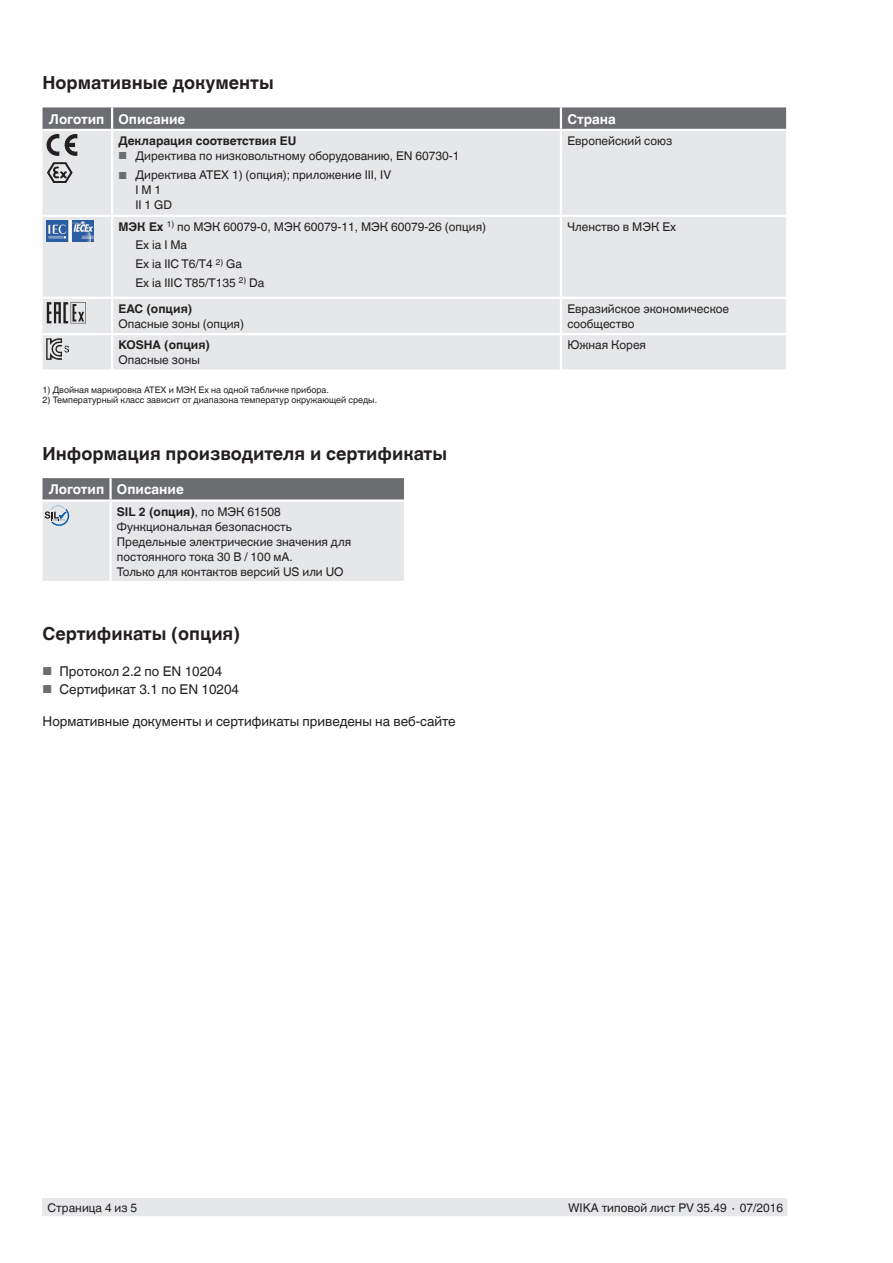
<style>
.page{position:relative;width:893px;height:1263px;background:#fff}
.page>*{position:absolute;margin:0;border:0;box-sizing:border-box;transform-origin:0 0}
.t1{font:700 18px "Helvetica World";color:#231f20}
.t2{font:13.5px "Helvetica World";color:#231f20}
.t3{font:700 13.5px "Helvetica World";color:#fff}
.t4{font:12px/15px "Helvetica World";color:#231f20}
.t5{font:700 12px "Helvetica World";color:#231f20}
.t6{font:9px "Helvetica World";color:#231f20}
.s1{font-size:10.2px;color:#6c6d70}
.s2{font-weight:700}
.s3{font-size:11.55px;color:#6c6d70}
</style>
<div class="page">
<div style="left:43px;top:1198px;width:744px;height:18px;background:#e6e7e9"></div>
<div style="left:43px;top:155px;width:743px;height:214px;background:#e6e7e9"></div>
<hr style="left:112px;top:297px;width:449px;height:2px;background:#fff">
<hr style="left:112px;top:333px;width:449px;height:2px;background:#fff">
<hr style="left:43px;top:215px;width:69px;height:2px;background:#fff">
<hr style="left:112px;top:215px;width:449px;height:2px;background:#fff">
<hr style="left:561px;top:215px;width:225px;height:2px;background:#fff">
<hr style="left:43px;top:297px;width:69px;height:2px;background:#fff">
<hr style="left:111px;top:335px;width:2px;height:34px;background:#fff">
<hr style="left:561px;top:297px;width:225px;height:2px;background:#fff">
<hr style="left:561px;top:333px;width:225px;height:2px;background:#fff">
<hr style="left:560px;top:335px;width:2px;height:34px;background:#fff">
<hr style="left:43px;top:333px;width:69px;height:2px;background:#fff">
<hr style="left:560px;top:131px;width:2px;height:84px;background:#fff">
<hr style="left:560px;top:217px;width:2px;height:80px;background:#fff">
<hr style="left:111px;top:131px;width:2px;height:84px;background:#fff">
<hr style="left:111px;top:217px;width:2px;height:80px;background:#fff">
<hr style="left:560px;top:299px;width:2px;height:34px;background:#fff">
<hr style="left:111px;top:299px;width:2px;height:34px;background:#fff">
<svg style="left:43px;top:107px;width:743px;height:48px;background:#b0b0b3"></svg>
<svg style="left:47px;top:162px;width:26px;height:21px"></svg>
<img style="left:47px;top:220px;width:47px;height:22px">
<svg style="left:47px;top:302px;width:39px;height:21px"></svg>
<img style="left:47px;top:338px;width:22px;height:22px">
<svg style="left:43px;top:478px;width:361px;height:103px;background:#cccdd0"></svg>
<h1 class="t1" style="left:43px;top:73px;width:233px">Нормативные документы</h1>
<p class="t3" style="left:49px;top:111px;width:138px">Логотип Описание</p>
<p class="t3" style="left:567px;top:111px;width:50px">Страна</p>
<p class="t5" style="left:118px;top:134px;width:179px">Декларация соответствия EU</p>
<p class="t4" style="left:118px;top:148px;width:343px"><span class="s1">■</span> Директива по низковольтному оборудованию, EN 60730-1</p>
<p class="t4" style="left:135px;top:168px;width:257px;text-indent:-17px"><span class="s1">■</span> Директива ATEX 1) (опция); приложение III, IV<br>I M 1<br>II 1 GD</p>
<p class="t4" style="left:567px;top:133px;width:106px">Европейский союз</p>
<p class="t4" style="left:135px;top:217px;width:352px;line-height:18.6px;text-indent:-17px"><span class="s2">МЭК Ex</span> <sup>1)</sup> по МЭК 60079-0, МЭК 60079-11, МЭК 60079-26 (опция)<br>Ex ia I Ma<br>Ex ia IIC T6/T4 <sup>2)</sup> Ga<br>Ex ia IIIC T85/T135 <sup>2)</sup> Da</p>
<p class="t4" style="left:567px;top:219px;width:110px">Членство в МЭК Ex</p>
<p class="t5" style="left:118px;top:302px;width:75px">EAC (опция)</p>
<p class="t4" style="left:118px;top:316px;width:127px">Опасные зоны (опция)</p>
<p class="t4" style="left:567px;top:301px;width:163px">Евразийское экономическое сообщество</p>
<p class="t5" style="left:118px;top:338px;width:93px">KOSHA (опция)</p>
<p class="t4" style="left:118px;top:352px;width:83px">Опасные зоны</p>
<p class="t6" style="left:43px;top:384px;width:288px">1) Двойная маркировка ATEX и МЭК Ex на одной табличке прибора.</p>
<p class="t6" style="left:43px;top:395px;width:336px">2) Температурный класс зависит от диапазона температур окружающей среды.</p>
<h1 class="t1" style="left:43px;top:443px;width:406px">Информация производителя и сертификаты</h1>
<p class="t3" style="left:49px;top:482px;width:136px">Логотип Описание</p>
<p class="t4" style="left:117px;top:504px;width:236px"><span class="s2">SIL 2 (опция)</span>, по МЭК 61508<br>Функциональная безопасность<br>Предельные электрические значения для постоянного тока 30 В / 100 мА.<br>Только для контактов версий US или UO</p>
<h1 class="t1" style="left:43px;top:623px;width:199px">Сертификаты (опция)</h1>
<p class="t2" style="left:43px;top:663px;width:181px"><span class="s3">■</span> Протокол 2.2 по EN 10204</p>
<p class="t2" style="left:43px;top:681px;width:198px"><span class="s3">■</span> Сертификат 3.1 по EN 10204</p>
<p class="t2" style="left:43px;top:713px;width:415px">Нормативные документы и сертификаты приведены на веб-сайте</p>
<p class="t4" style="left:567px;top:337px;width:80px">Южная Корея</p>
<p class="t4" style="left:48px;top:1200px;width:91px">Страница 4 из 5</p>
<p class="t4" style="left:568px;top:1200px;width:217px">WIKA типовой лист PV 35.49 ∙ 07/2016</p>
</div>
